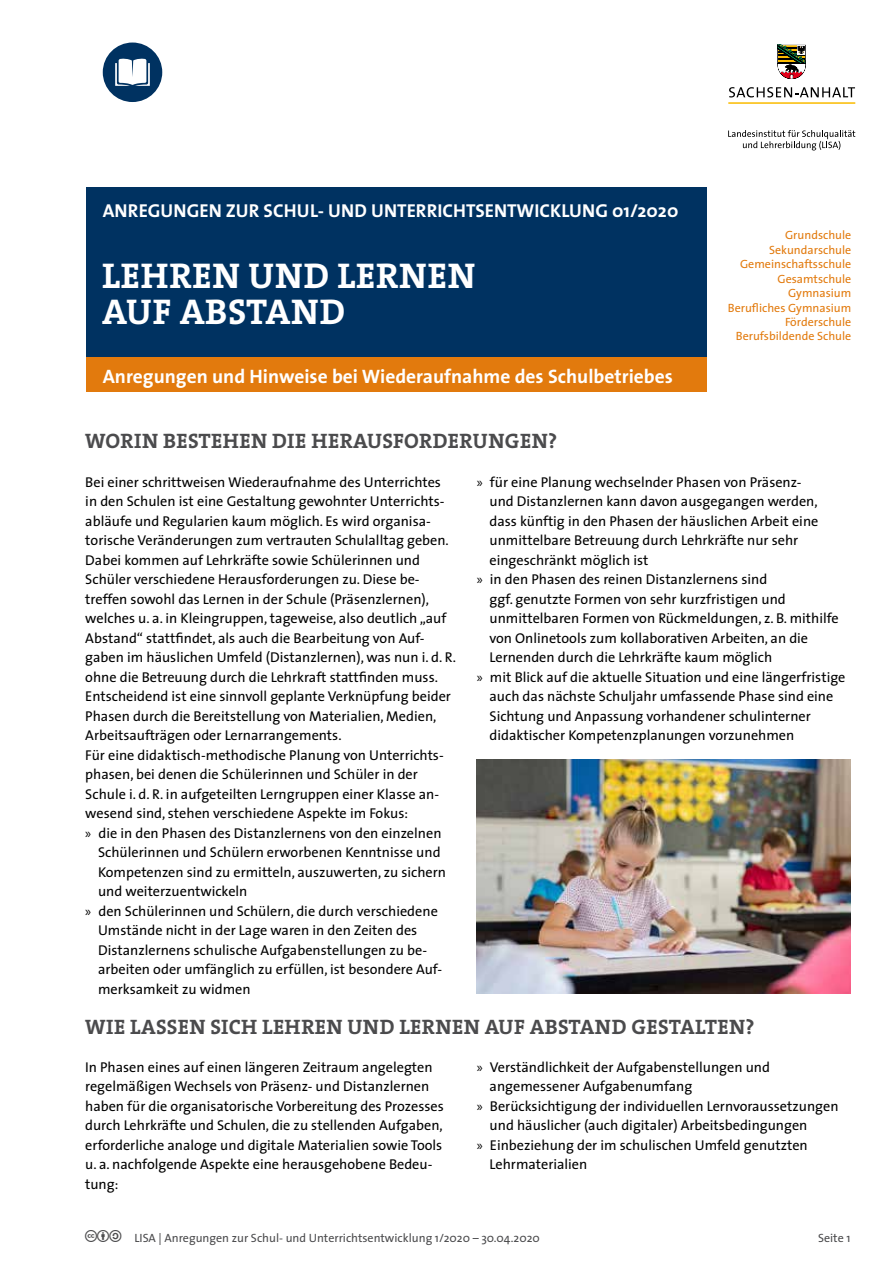
<style>
.page{position:relative;width:893px;height:1263px;background:#fff}
.page>*{position:absolute;margin:0;border:0;box-sizing:border-box;transform-origin:0 0}
.t1{font:700 36px/36px "The Serif B W7";letter-spacing:.015em;color:#fff}
.t2{font:700 21px "The Serif B W7";letter-spacing:.015em;color:#4b4b4d}
.t3{font:700 19.5px "The Sans";color:#fff}
.t4{font:700 18.75px "The Sans";color:#fff}
.t5{font:14.25px/19.5px "The Sans";color:#000}
.t6{font:12px/14.4px "The Sans";color:#e27a0d;text-align:right}
.t7{font:12px "The Sans";color:#4b4b4d}
.s1{font-family:"Myriad Pro"}
</style>
<div class="page">
<svg style="left:729px;top:87px;width:126px;height:10px"></svg>
<hr style="left:728px;top:102px;width:127px;height:2px;background:#fabb00">
<svg style="left:777px;top:45px;width:29px;height:34px"></svg>
<svg style="left:728px;top:130px;width:127px;height:20px"></svg>
<div style="left:86px;top:187px;width:621px;height:170px;background:#003261"></div>
<div style="left:103px;top:43px;width:59px;height:59px;background:#003261;border-radius:50%"></div>
<svg style="left:115px;top:58px;width:35px;height:28px"></svg>
<div style="left:86px;top:357px;width:621px;height:34px;background:#e27a0d"></div>
<img style="left:477px;top:760px;width:373px;height:234px">
<h3 class="t4" style="left:103px;top:198px;width:577px">ANREGUNGEN ZUR SCHUL- UND UNTERRICHTSENTWICKLUNG 01/2020</h3>
<h1 class="t1" style="left:102px;top:258px;width:375px">LEHREN UND LERNEN<br>AUF ABSTAND</h1>
<h3 class="t3" style="left:103px;top:364px;width:572px">Anregungen und Hinweise bei Wiederaufnahme des Schulbetriebes</h3>
<h2 class="t2" style="left:85px;top:427px;width:474px">WORIN BESTEHEN DIE HERAUSFORDERUNGEN?</h2>
<p class="t6" style="left:728px;top:228px;width:125px">Grundschule<br>Sekundarschule<br>Gemeinschaftsschule<br>Gesamtschule<br>Gymnasium<br>Berufliches Gymnasium<br>Förderschule<br>Berufsbildende Schule</p>
<p class="t5" style="left:85px;top:472px;width:372px">Bei einer schrittweisen Wiederaufnahme des Unterrichtes in den Schulen ist eine Gestaltung gewohnter Unterrichts&shy;abläufe und Regularien kaum möglich. Es wird organisa&shy;torische Veränderungen zum vertrauten Schulalltag geben.<br>Dabei kommen auf Lehrkräfte sowie Schülerinnen und Schüler verschiedene Herausforderungen zu. Diese be&shy;treffen sowohl das Lernen in der Schule (Präsenzlernen), welches u. a. in Kleingruppen, tageweise, also deutlich „auf Abstand“ stattfindet, als auch die Bearbeitung von Auf&shy;gaben im häuslichen Umfeld (Distanzlernen), was nun i. d. R. ohne die Betreuung durch die Lehrkraft stattfinden muss.<br>Entscheidend ist eine sinnvoll geplante Verknüpfung beider Phasen durch die Bereitstellung von Materialien, Medien, Arbeitsaufträgen oder Lernarrangements.<br>Für eine didaktisch-methodische Planung von Unterrichts&shy;phasen, bei denen die Schülerinnen und Schüler in der Schule i. d. R. in aufgeteilten Lerngruppen einer Klasse an&shy;wesend sind, stehen verschiedene Aspekte im Fokus:<br><span class="s1">»</span> die in den Phasen des Distanzlernens von den einzelnen</p>
<p class="t5" style="left:98px;top:843px;width:344px">Schülerinnen und Schülern erworbenen Kenntnisse und</p>
<p class="t5" style="left:98px;top:862px;width:350px">Kompetenzen sind zu ermitteln, auszuwerten, zu sichern</p>
<p class="t5" style="left:98px;top:882px;width:151px">und weiterzuentwickeln</p>
<p class="t5" style="left:85px;top:901px;width:354px"><span class="s1">»</span> den Schülerinnen und Schülern, die durch verschiedene</p>
<p class="t5" style="left:98px;top:921px;width:321px">Umstände nicht in der Lage waren in den Zeiten des</p>
<p class="t5" style="left:98px;top:940px;width:331px">Distanzlernens schulische Aufgabenstellungen zu be-</p>
<p class="t5" style="left:98px;top:960px;width:346px">arbeiten oder umfänglich zu erfüllen, ist besondere Auf-</p>
<p class="t5" style="left:98px;top:979px;width:154px">merksamkeit zu widmen</p>
<p class="t5" style="left:477px;top:472px;width:325px"><span class="s1">»</span> für eine Planung wechselnder Phasen von Präsenz-</p>
<p class="t5" style="left:489px;top:492px;width:330px">und Distanzlernen kann davon ausgegangen werden,</p>
<p class="t5" style="left:489px;top:511px;width:330px">dass künftig in den Phasen der häuslichen Arbeit eine</p>
<p class="t5" style="left:489px;top:531px;width:310px">unmittelbare Betreuung durch Lehrkräfte nur sehr</p>
<p class="t5" style="left:489px;top:550px;width:160px">eingeschränkt möglich ist</p>
<p class="t5" style="left:477px;top:570px;width:292px"><span class="s1">»</span> in den Phasen des reinen Distanzlernens sind</p>
<p class="t5" style="left:489px;top:589px;width:298px">ggf. genutzte Formen von sehr kurzfristigen und</p>
<p class="t5" style="left:489px;top:609px;width:351px">unmittelbaren Formen von Rückmeldungen, z. B. mithilfe</p>
<p class="t5" style="left:489px;top:628px;width:320px">von Onlinetools zum kollaborativen Arbeiten, an die</p>
<p class="t5" style="left:489px;top:648px;width:284px">Lernenden durch die Lehrkräfte kaum möglich</p>
<p class="t5" style="left:477px;top:667px;width:370px"><span class="s1">»</span> mit Blick auf die aktuelle Situation und eine längerfristige</p>
<p class="t5" style="left:489px;top:687px;width:345px">auch das nächste Schuljahr umfassende Phase sind eine</p>
<p class="t5" style="left:489px;top:706px;width:323px">Sichtung und Anpassung vorhandener schulinterner</p>
<p class="t5" style="left:489px;top:726px;width:306px">didaktischer Kompetenzplanungen vorzunehmen</p>
<h2 class="t2" style="left:85px;top:1013px;width:671px">WIE LASSEN SICH LEHREN UND LERNEN AUF ABSTAND GESTALTEN?</h2>
<p class="t5" style="left:85px;top:1057px;width:360px">In Phasen eines auf einen längeren Zeitraum angelegten regelmäßigen Wechsels von Präsenz- und Distanzlernen haben für die organisatorische Vorbereitung des Prozesses durch Lehrkräfte und Schulen, die zu stellenden Aufgaben, erforderliche analoge und digitale Materialien sowie Tools u. a. nachfolgende Aspekte eine herausgehobene Bedeu&shy;tung:</p>
<p class="t5" style="left:477px;top:1057px;width:295px"><span class="s1">»</span> Verständlichkeit der Aufgabenstellungen und</p>
<p class="t5" style="left:490px;top:1077px;width:204px">angemessener Aufgabenumfang</p>
<p class="t5" style="left:477px;top:1096px;width:363px"><span class="s1">»</span> Berücksichtigung der individuellen Lernvoraussetzungen</p>
<p class="t5" style="left:490px;top:1116px;width:319px">und häuslicher (auch digitaler) Arbeitsbedingungen</p>
<p class="t5" style="left:477px;top:1135px;width:332px"><span class="s1">»</span> Einbeziehung der im schulischen Umfeld genutzten</p>
<p class="t5" style="left:490px;top:1155px;width:99px">Lehrmaterialien</p>
<p class="t7" style="left:134px;top:1230px;width:407px">LISA | Anregungen zur Schul- und Unterrichtsentwicklung 1/2020 – 30.04.2020</p>
<p class="t7" style="left:818px;top:1230px;width:34px">Seite 1</p>
</div>
